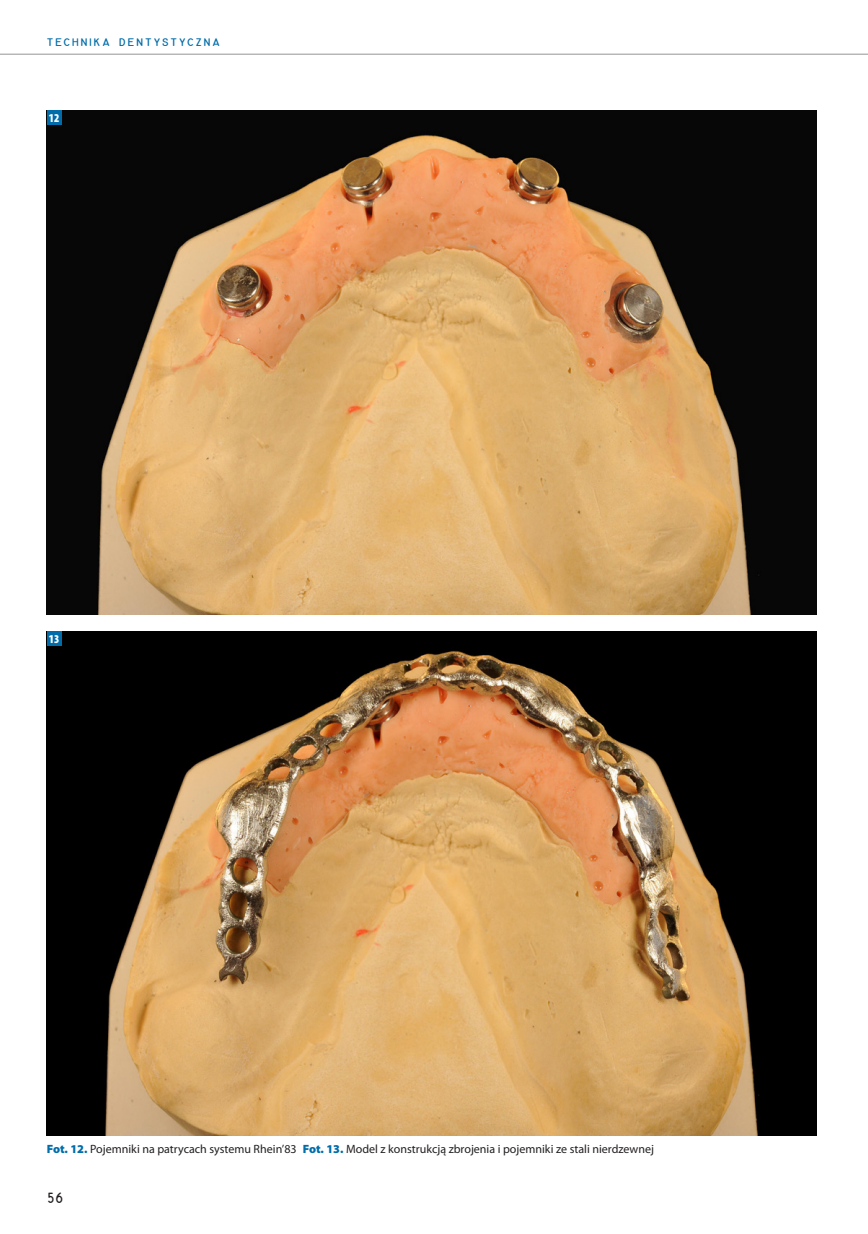
<style>
.page{position:relative;width:868px;height:1234px;background:#fff}
.page>*{position:absolute;margin:0;border:0;box-sizing:border-box;transform-origin:0 0}
.t1{font:15.75px "Gordon URWTCE Con";color:#231f20}
.podpis{font:12px "Myriad Pro";color:#231f20}
.t2{font:900 condensed 12px "Myriad Pro";color:#fff}
.t3{font:11.55px "Gordon URWTCE Con";letter-spacing:.145em;color:#006daa;scale:1.25 1}
.s1{font-weight:900;color:#006daa}
</style>
<div class="page">
<img style="left:47px;top:631px;width:769px;height:503px">
<img style="left:47px;top:111px;width:769px;height:503px">
<div style="left:47px;top:631px;width:14px;height:14px;background:#006daa"></div>
<div style="left:47px;top:111px;width:14px;height:14px;background:#006daa"></div>
<hr style="left:0;top:54px;width:867px;height:1px;background:#939598">
<p class="t3" style="left:47px;top:36px;width:140px">TECHNIKA DENTYSTYCZNA</p>
<p class="t2" style="left:49px;top:111px;width:12px">12</p>
<p class="t2" style="left:49px;top:632px;width:12px">13</p>
<p class="podpis" style="left:47px;top:1141px;width:608px"><span class="s1">Fot. 12.</span> Pojemniki na patrycach systemu Rhein’83 <span class="s1">Fot. 13.</span> Model z konstrukcją zbrojenia i pojemniki ze stali nierdzewnej</p>
<h1 class="t1" style="left:47px;top:1187px;width:18px">56</h1>
</div>
